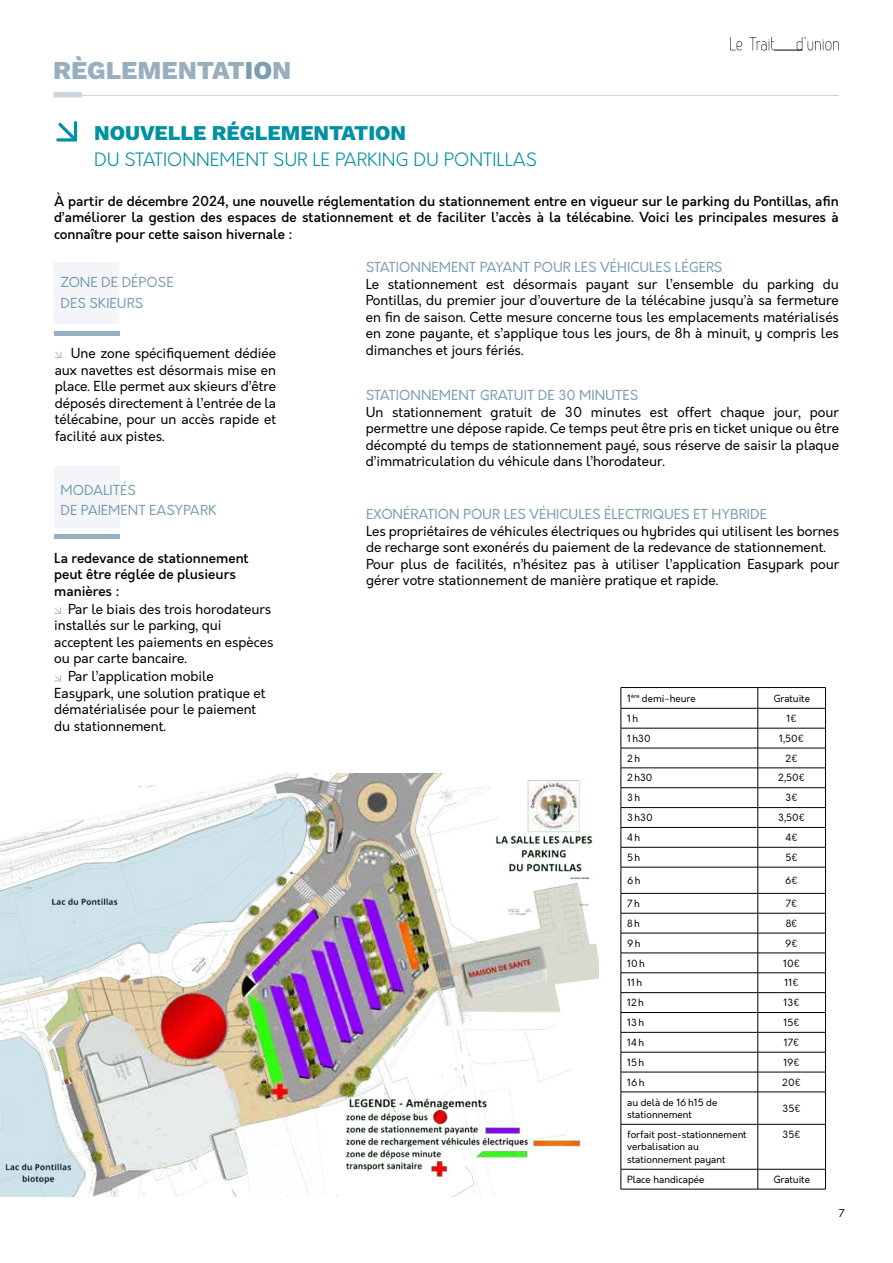
<style>
.page{position:relative;width:893px;height:1263px;background:#fff}
.page>*{position:absolute;margin:0;border:0;box-sizing:border-box;transform-origin:0 0}
.t1{font:800 25.8px "Work Sans";color:#97afbf}
.t2{font:800 21px "Work Sans";color:#0091a2}
.t3{font:300 18px "Orkney";color:#0091a2}
.t4{font:13.5px/16.5px "Orkney";color:#000;text-align:justify}
.t5{font:500 13.5px/16.5px "Orkney";color:#000;text-align:justify}
.t6{font:13.5px/20.5px "Orkney";color:#7a9daf}
.t7{font:10.5px "Orkney";color:#000}
.t8{font:9.75px/12.6px "Orkney";color:#000}
.s1{color:#7a9daf}
</style>
<div class="page">
<svg style="left:730px;top:37px;width:109px;height:14px"></svg>
<hr style="left:80px;top:95px;width:759px;height:1px;background:#cdd6de">
<div style="left:53px;top:92px;width:29px;height:6px;border:2px solid #cdd6de"></div>
<svg style="left:56px;top:121px;width:21px;height:21px"></svg>
<div style="left:54px;top:262px;width:65px;height:62px;background:#f3f5f8"></div>
<div style="left:54px;top:467px;width:65px;height:61px;background:#f3f5f8"></div>
<svg style="left:55px;top:351px;width:6px;height:7px"></svg>
<svg style="left:54px;top:607px;width:7px;height:7px"></svg>
<svg style="left:54px;top:675px;width:7px;height:6px"></svg>
<hr style="left:621px;top:687px;width:137px;height:1px;background:#000">
<hr style="left:758px;top:687px;width:68px;height:1px;background:#000">
<hr style="left:621px;top:708px;width:137px;height:1px;background:#000">
<hr style="left:758px;top:708px;width:68px;height:1px;background:#000">
<hr style="left:621px;top:728px;width:137px;height:1px;background:#000">
<hr style="left:758px;top:728px;width:68px;height:1px;background:#000">
<hr style="left:621px;top:748px;width:137px;height:1px;background:#000">
<hr style="left:758px;top:748px;width:68px;height:1px;background:#000">
<hr style="left:621px;top:768px;width:137px;height:1px;background:#000">
<hr style="left:758px;top:768px;width:68px;height:1px;background:#000">
<hr style="left:621px;top:787px;width:137px;height:1px;background:#000">
<hr style="left:758px;top:787px;width:68px;height:1px;background:#000">
<hr style="left:621px;top:807px;width:137px;height:1px;background:#000">
<hr style="left:758px;top:807px;width:68px;height:1px;background:#000">
<hr style="left:621px;top:827px;width:137px;height:1px;background:#000">
<hr style="left:758px;top:827px;width:68px;height:1px;background:#000">
<hr style="left:621px;top:847px;width:137px;height:1px;background:#000">
<hr style="left:758px;top:847px;width:68px;height:1px;background:#000">
<hr style="left:621px;top:867px;width:137px;height:1px;background:#000">
<hr style="left:758px;top:867px;width:68px;height:1px;background:#000">
<hr style="left:621px;top:893px;width:137px;height:1px;background:#000">
<hr style="left:758px;top:893px;width:68px;height:1px;background:#000">
<hr style="left:621px;top:913px;width:137px;height:1px;background:#000">
<hr style="left:758px;top:913px;width:68px;height:1px;background:#000">
<hr style="left:621px;top:933px;width:137px;height:1px;background:#000">
<hr style="left:758px;top:933px;width:68px;height:1px;background:#000">
<hr style="left:621px;top:953px;width:137px;height:1px;background:#000">
<hr style="left:758px;top:953px;width:68px;height:1px;background:#000">
<hr style="left:621px;top:972px;width:137px;height:1px;background:#000">
<hr style="left:758px;top:972px;width:68px;height:1px;background:#000">
<hr style="left:621px;top:992px;width:137px;height:1px;background:#000">
<hr style="left:758px;top:992px;width:68px;height:1px;background:#000">
<hr style="left:621px;top:1012px;width:137px;height:1px;background:#000">
<hr style="left:758px;top:1012px;width:68px;height:1px;background:#000">
<hr style="left:621px;top:1032px;width:137px;height:1px;background:#000">
<hr style="left:758px;top:1032px;width:68px;height:1px;background:#000">
<hr style="left:621px;top:1052px;width:137px;height:1px;background:#000">
<hr style="left:758px;top:1052px;width:68px;height:1px;background:#000">
<hr style="left:621px;top:1072px;width:137px;height:1px;background:#000">
<svg style="left:621px;top:688px;width:1px;height:404px"></svg>
<hr style="left:758px;top:1072px;width:68px;height:1px;background:#000">
<svg style="left:825px;top:688px;width:1px;height:404px"></svg>
<hr style="left:621px;top:1092px;width:137px;height:1px;background:#000">
<hr style="left:621px;top:1092px;width:1px;height:32px;background:#000">
<hr style="left:758px;top:1092px;width:68px;height:1px;background:#000">
<hr style="left:825px;top:1092px;width:1px;height:32px;background:#000">
<hr style="left:621px;top:1124px;width:137px;height:1px;background:#000">
<hr style="left:621px;top:1124px;width:1px;height:45px;background:#000">
<hr style="left:758px;top:1124px;width:68px;height:1px;background:#000">
<hr style="left:621px;top:1169px;width:137px;height:1px;background:#000">
<hr style="left:825px;top:1124px;width:1px;height:45px;background:#000">
<svg style="left:621px;top:1169px;width:1px;height:20px"></svg>
<hr style="left:758px;top:1169px;width:68px;height:1px;background:#000">
<svg style="left:825px;top:1169px;width:1px;height:20px"></svg>
<hr style="left:621px;top:1189px;width:137px;height:1px;background:#000">
<hr style="left:758px;top:1189px;width:68px;height:1px;background:#000">
<svg style="left:757px;top:688px;width:1px;height:404px"></svg>
<hr style="left:757px;top:1092px;width:1px;height:32px;background:#000">
<hr style="left:757px;top:1124px;width:1px;height:45px;background:#000">
<svg style="left:757px;top:1169px;width:1px;height:20px"></svg>
<hr style="left:54px;top:331px;width:65px;height:4px;background:#97afbf">
<hr style="left:54px;top:534px;width:65px;height:4px;background:#97afbf">
<img style="left:0;top:774px;width:598px;height:423px">
<h1 class="t1" style="left:53px;top:51px;width:240px">RÈGLEMENTAT<span class="s1">IO</span>N</h1>
<h2 class="t2" style="left:94px;top:117px;width:314px">NOUVELLE RÉGLEMENTATION</h2>
<h3 class="t3" style="left:94px;top:148px;width:444px">DU STATIONNEMENT SUR LE PARKING DU PONTILLAS</h3>
<p class="t5" style="left:54px;top:193px;width:786px">À partir de décembre 2024, une nouvelle réglementation du stationnement entre en vigueur sur le parking du Pontillas, afin d’améliorer la gestion des espaces de stationnement et de faciliter l’accès à la télécabine. Voici les principales mesures à connaître pour cette saison hivernale :</p>
<p class="t6" style="left:61px;top:273px;width:115px">ZONE DE DÉPOSE<br>DES SKIEURS</p>
<p class="t6" style="left:366px;top:258px;width:358px">STATIONNEMENT PAYANT POUR LES VÉHICULES LÉGERS</p>
<p class="t4" style="left:366px;top:276px;width:475px">Le stationnement est désormais payant sur l’ensemble du parking du Pontillas, du premier jour d’ouverture de la télécabine jusqu’à sa fermeture en fin de saison. Cette mesure concerne tous les emplacements matérialisés en zone payante, et s’applique tous les jours, de 8h à minuit, y compris les dimanches et jours fériés.</p>
<p class="t4" style="left:55px;top:345px;width:223px;text-indent:16px">Une zone spécifiquement dédiée aux navettes est désormais mise en place. Elle permet aux skieurs d’être déposés directement à l’entrée de la télécabine, pour un accès rapide et facilité aux pistes.</p>
<p class="t6" style="left:366px;top:385px;width:274px">STATIONNEMENT GRATUIT DE 30 MINUTES</p>
<p class="t4" style="left:366px;top:404px;width:475px">Un stationnement gratuit de 30 minutes est offert chaque jour, pour permettre une dépose rapide. Ce temps peut être pris en ticket unique ou être décompté du temps de stationnement payé, sous réserve de saisir la plaque d’immatriculation du véhicule dans l’horodateur.</p>
<p class="t6" style="left:61px;top:480px;width:157px">MODALITÉS<br>DE PAIEMENT EASYPARK</p>
<p class="t5" style="left:54px;top:550px;width:196px;text-align:left">La redevance de stationnement peut être réglée de plusieurs manières :</p>
<p class="t4" style="left:54px;top:601px;width:221px;text-align:left;text-indent:14px">Par le biais des trois horodateurs installés sur le parking, qui acceptent les paiements en espèces ou par carte bancaire.</p>
<p class="t4" style="left:54px;top:669px;width:213px;text-align:left;text-indent:14px">Par l’application mobile<br>Easypark, une solution pratique et dématérialisée pour le paiement du stationnement.</p>
<p class="t6" style="left:366px;top:504px;width:403px">EXONÉRATION POUR LES VÉHICULES ÉLECTRIQUES ET HYBRIDE</p>
<p class="t4" style="left:366px;top:523px;width:475px;text-align:left">Les propriétaires de véhicules électriques ou hybrides qui utilisent les bornes de recharge sont exonérés du paiement de la redevance de stationnement.<br>Pour plus de facilités, n’hésitez pas à utiliser l’application Easypark pour gérer votre stationnement de manière pratique et rapide.</p>
<p class="t8" style="left:627px;top:692px;width:70px">1<sup>ère</sup> demi-heure</p>
<p class="t8" style="left:773px;top:692px;width:38px">Gratuite</p>
<p class="t8" style="left:627px;top:712px;width:13px">1h</p>
<p class="t8" style="left:786px;top:712px;width:12px">1€</p>
<p class="t8" style="left:627px;top:732px;width:25px">1 h30</p>
<p class="t8" style="left:779px;top:732px;width:27px">1,50€</p>
<p class="t8" style="left:627px;top:752px;width:14px">2h</p>
<p class="t8" style="left:786px;top:752px;width:14px">2€</p>
<p class="t8" style="left:627px;top:772px;width:27px">2 h30</p>
<p class="t8" style="left:778px;top:772px;width:28px">2,50€</p>
<p class="t8" style="left:627px;top:792px;width:15px">3h</p>
<p class="t8" style="left:785px;top:792px;width:14px">3€</p>
<p class="t8" style="left:627px;top:811px;width:27px">3 h30</p>
<p class="t8" style="left:778px;top:811px;width:28px">3,50€</p>
<p class="t8" style="left:627px;top:831px;width:15px">4h</p>
<p class="t8" style="left:785px;top:831px;width:14px">4€</p>
<p class="t8" style="left:627px;top:851px;width:15px">5h</p>
<p class="t8" style="left:785px;top:851px;width:14px">5€</p>
<p class="t8" style="left:627px;top:874px;width:15px">6h</p>
<p class="t8" style="left:785px;top:874px;width:14px">6€</p>
<p class="t8" style="left:627px;top:897px;width:14px">7h</p>
<p class="t8" style="left:786px;top:897px;width:13px">7€</p>
<p class="t8" style="left:627px;top:917px;width:14px">8h</p>
<p class="t8" style="left:786px;top:917px;width:14px">8€</p>
<p class="t8" style="left:627px;top:937px;width:15px">9h</p>
<p class="t8" style="left:785px;top:937px;width:14px">9€</p>
<p class="t8" style="left:627px;top:957px;width:19px">10h</p>
<p class="t8" style="left:783px;top:957px;width:18px">10€</p>
<p class="t8" style="left:627px;top:977px;width:16px">11h</p>
<p class="t8" style="left:785px;top:977px;width:16px">11€</p>
<p class="t8" style="left:627px;top:996px;width:18px">12h</p>
<p class="t8" style="left:784px;top:996px;width:18px">13€</p>
<p class="t8" style="left:627px;top:1016px;width:18px">13h</p>
<p class="t8" style="left:783px;top:1016px;width:18px">15€</p>
<p class="t8" style="left:627px;top:1036px;width:18px">14h</p>
<p class="t8" style="left:784px;top:1036px;width:17px">17€</p>
<p class="t8" style="left:627px;top:1056px;width:19px">15h</p>
<p class="t8" style="left:783px;top:1056px;width:18px">19€</p>
<p class="t8" style="left:627px;top:1076px;width:19px">16h</p>
<p class="t8" style="left:782px;top:1076px;width:20px">20€</p>
<p class="t8" style="left:627px;top:1096px;width:92px">au delà de 16h15 de stationnement</p>
<p class="t8" style="left:782px;top:1102px;width:20px">35€</p>
<p class="t8" style="left:627px;top:1128px;width:121px">forfait post-stationnement verbalisation au stationnement payant</p>
<p class="t8" style="left:782px;top:1128px;width:20px">35€</p>
<p class="t8" style="left:627px;top:1173px;width:79px">Place handicapée</p>
<p class="t8" style="left:773px;top:1173px;width:38px">Gratuite</p>
<p class="t7" style="left:839px;top:1206px;width:7px">7</p>
</div>
